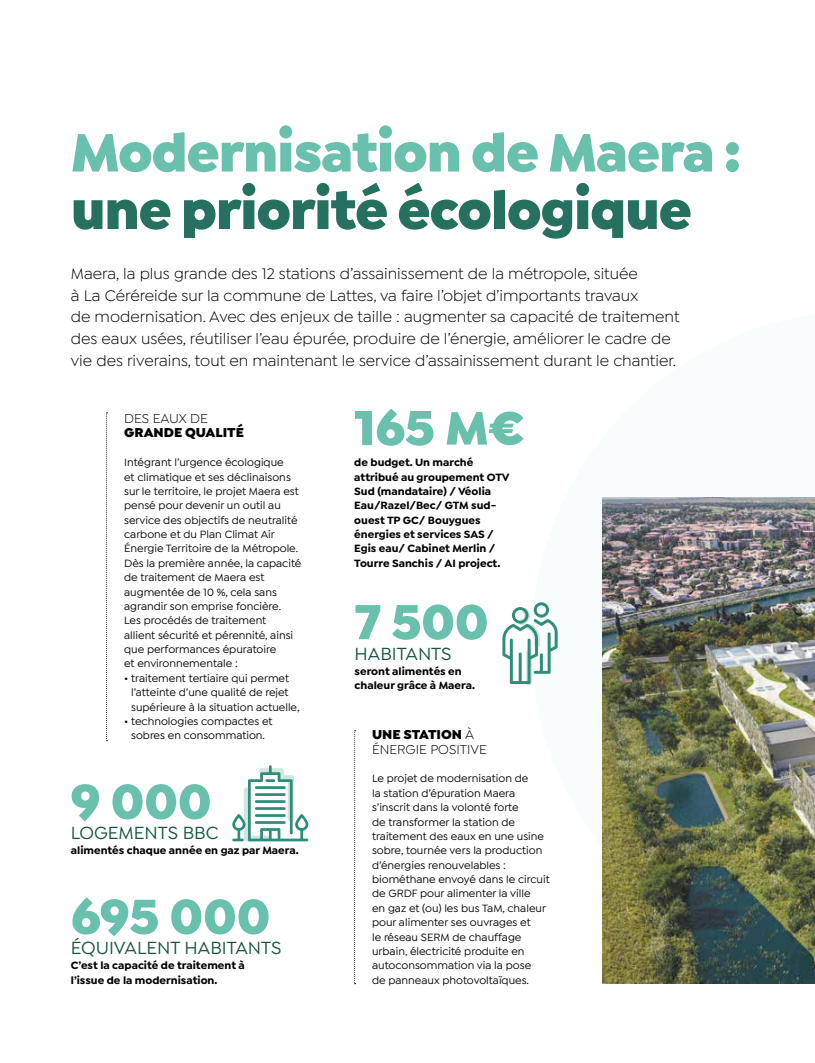
<style>
.page{position:relative;width:815px;height:1063px;background:#fff}
.page>*{position:absolute;margin:0;border:0;box-sizing:border-box;transform-origin:0 0}
.TITRE_46{font:900 57.5px/57.5px "Isidora Sans";letter-spacing:-.02em;color:#69c0ac}
.CHIFFRE-CLÉ_petit{font:900 50px "Isidora Sans";color:#69c0ac}
.CHIFFRE-CLÉ_petit-2{font:500 18.75px "Isidora Sans";color:#155143}
.CHAPO_petit{font:16.25px/21.5px "Isidora Sans";color:#000}
.INTER_light{font:13.75px/14.4px "Isidora Sans";color:#000}
.TXT_COURANT_-_drapea{font:900 13.75px/14.4px "Isidora Sans";color:#000}
.TXT_COURANT_-_drapea-2{font:500 11.25px/14.4px "Isidora Sans";color:#000}
.CHIFFRE-CLÉ_petit_tx{font:700 11.25px/14.4px "Isidora Sans";color:#000}
.s1{color:#26705f}
.s2{font-weight:400}
.s3{font-weight:900}
</style>
<div class="page">
<svg style="left:354px;top:731px;width:2px;height:253px"></svg>
<svg style="left:106px;top:413px;width:1px;height:328px"></svg>
<img style="left:602px;top:497px;width:213px;height:487px">
<svg style="left:232px;top:765px;width:76px;height:77px"></svg>
<svg style="left:502px;top:602px;width:56px;height:84px"></svg>
<p class="TITRE_46" style="left:71px;top:123px;width:672px">Modernisation de Maera : <span class="s1">une priorité écologique</span></p>
<p class="CHAPO_petit" style="left:71px;top:263px;width:610px">Maera, la plus grande des 12 stations d’assainissement de la métropole, située<br>à La Céréreide sur la commune de Lattes, va faire l’objet d’importants travaux<br>de modernisation. Avec des enjeux de taille : augmenter sa capacité de traitement des eaux usées, réutiliser l’eau épurée, produire de l’énergie, améliorer le cadre de vie des riverains, tout en maintenant le service d’assainissement durant le chantier.</p>
<p class="TXT_COURANT_-_drapea" style="left:124px;top:411px;width:121px"><span class="s2">DES EAUX DE<br></span>GRANDE QUALITÉ</p>
<p class="TXT_COURANT_-_drapea-2" style="left:124px;top:455px;width:176px">Intégrant l’urgence écologique<br>et climatique et ses déclinaisons sur le territoire, le projet Maera est pensé pour devenir un outil au service des objectifs de neutralité carbone et du Plan Climat Air Énergie Territoire de la Métropole.</p>
<p class="TXT_COURANT_-_drapea-2" style="left:124px;top:556px;width:179px">Dès la première année, la capacité de traitement de Maera est augmentée de 10 %, cela sans agrandir son emprise foncière.</p>
<p class="TXT_COURANT_-_drapea-2" style="left:124px;top:613px;width:171px">Les procédés de traitement allient sécurité et pérennité, ainsi que performances épuratoire<br>et environnementale :</p>
<p class="TXT_COURANT_-_drapea-2" style="left:131px;top:671px;width:170px;text-indent:-7px">• traitement tertiaire qui permet l’atteinte d’une qualité de rejet supérieure à la situation actuelle,</p>
<p class="TXT_COURANT_-_drapea-2" style="left:124px;top:714px;width:150px;text-align:center">• technologies compactes et sobres en consommation.</p>
<p class="CHIFFRE-CLÉ_petit" style="left:71px;top:770px;width:142px">9 000</p>
<p class="CHIFFRE-CLÉ_petit-2" style="left:71px;top:823px;width:149px">LOGEMENTS BBC</p>
<p class="CHIFFRE-CLÉ_petit_tx" style="left:71px;top:843px;width:229px">alimentés chaque année en gaz par Maera.</p>
<p class="CHIFFRE-CLÉ_petit" style="left:71px;top:885px;width:201px">695 000</p>
<p class="CHIFFRE-CLÉ_petit-2" style="left:71px;top:938px;width:212px">ÉQUIVALENT HABITANTS</p>
<p class="CHIFFRE-CLÉ_petit_tx" style="left:71px;top:958px;width:176px">C’est la capacité de traitement à l’issue de la modernisation.</p>
<p class="CHIFFRE-CLÉ_petit" style="left:354px;top:396px;width:172px">165 M€</p>
<p class="CHIFFRE-CLÉ_petit_tx" style="left:354px;top:455px;width:157px">de budget. Un marché attribué au groupement OTV<br>Sud (mandataire) / Véolia<br>Eau/Razel/Bec/ GTM sud&shy;ouest TP GC/ Bouygues énergies et services SAS /<br>Egis eau/ Cabinet Merlin /<br>Tourre Sanchis / AI project.</p>
<p class="CHIFFRE-CLÉ_petit" style="left:355px;top:590px;width:135px">7 500</p>
<p class="CHIFFRE-CLÉ_petit-2" style="left:355px;top:643px;width:98px">HABITANTS</p>
<p class="CHIFFRE-CLÉ_petit_tx" style="left:355px;top:664px;width:122px">seront alimentés en chaleur grâce à Maera.</p>
<p class="INTER_light" style="left:372px;top:728px;width:116px"><span class="s3">UNE STATION</span> À<br>ÉNERGIE POSITIVE</p>
<p class="TXT_COURANT_-_drapea-2" style="left:372px;top:772px;width:179px">Le projet de modernisation de<br>la station d’épuration Maera s’inscrit dans la volonté forte<br>de transformer la station de traitement des eaux en une usine sobre, tournée vers la production d’énergies renouvelables : biométhane envoyé dans le circuit de GRDF pour alimenter la ville<br>en gaz et (ou) les bus TaM, chaleur pour alimenter ses ouvrages et<br>le réseau SERM de chauffage urbain, électricité produite en autoconsommation via la pose<br>de panneaux photovoltaïques.</p>
</div>
